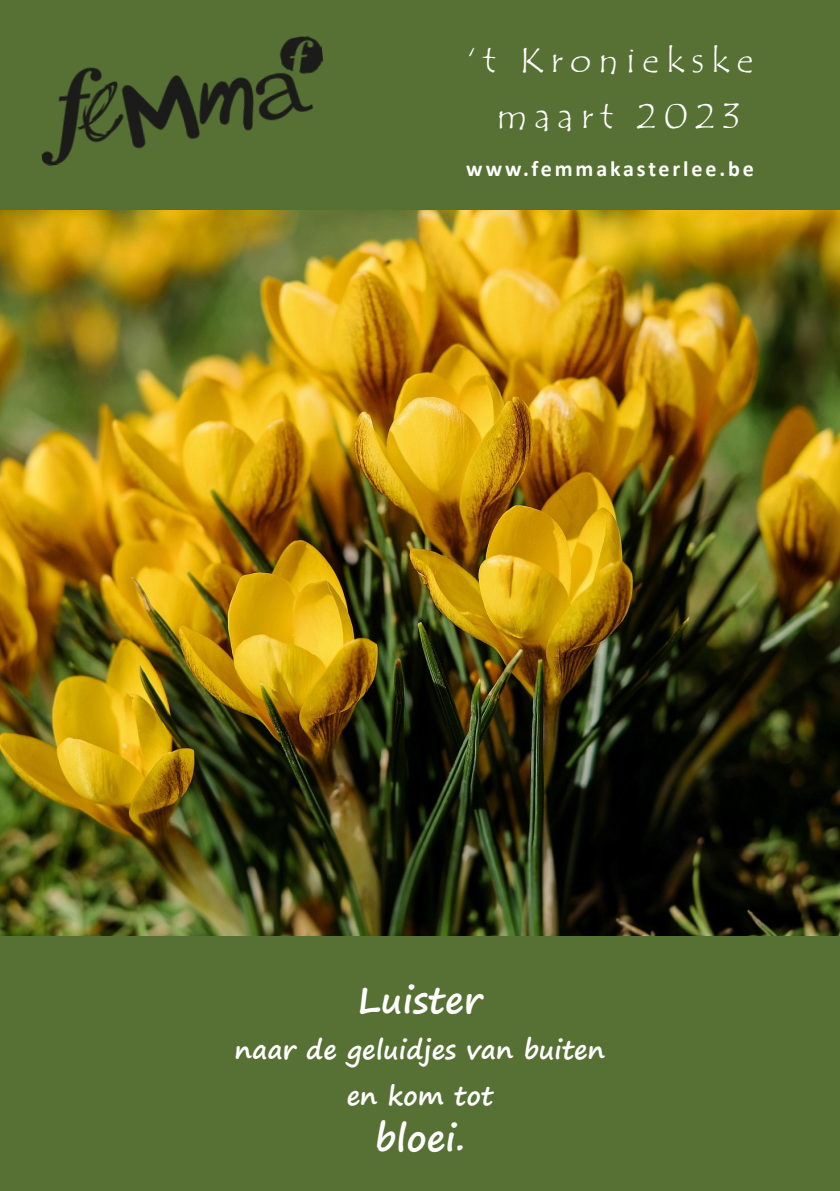
<style>
.page{position:relative;width:840px;height:1191px;background:#fff}
.page>*{position:absolute;margin:0;border:0;box-sizing:border-box;transform-origin:0 0}
.t1{font:36px/56px "Tempus Sans ITC";letter-spacing:.2em;color:#fff;text-align:center}
.t2{font:700 36px "Segoe Print";color:#fff}
.t3{font:700 26px "Segoe Print";color:#fff}
.t4{font:700 22px "Calibri";letter-spacing:.13em;color:#fff}
</style>
<div class="page">
<div style="left:0;top:0;width:839px;height:217px;background:#577034"></div>
<img style="left:0;top:211px;width:839px;height:725px">
<img style="left:41px;top:36px;width:282px;height:130px">
<div style="left:0;top:936px;width:839px;height:255px;background:#577034"></div>
<p class="t1" style="left:467px;top:32px;width:287px">‘t Kroniekske maart 2023</p>
<p class="t4" style="left:466px;top:153px;width:289px">www.femmakasterlee.be</p>
<p class="t2" style="left:357px;top:967px;width:126px">Luister</p>
<p class="t3" style="left:235px;top:1026px;width:371px">naar de geluidjes van buiten</p>
<p class="t3" style="left:346px;top:1072px;width:148px">en kom tot</p>
<p class="t2" style="left:375px;top:1105px;width:91px">bloei.</p>
</div>
